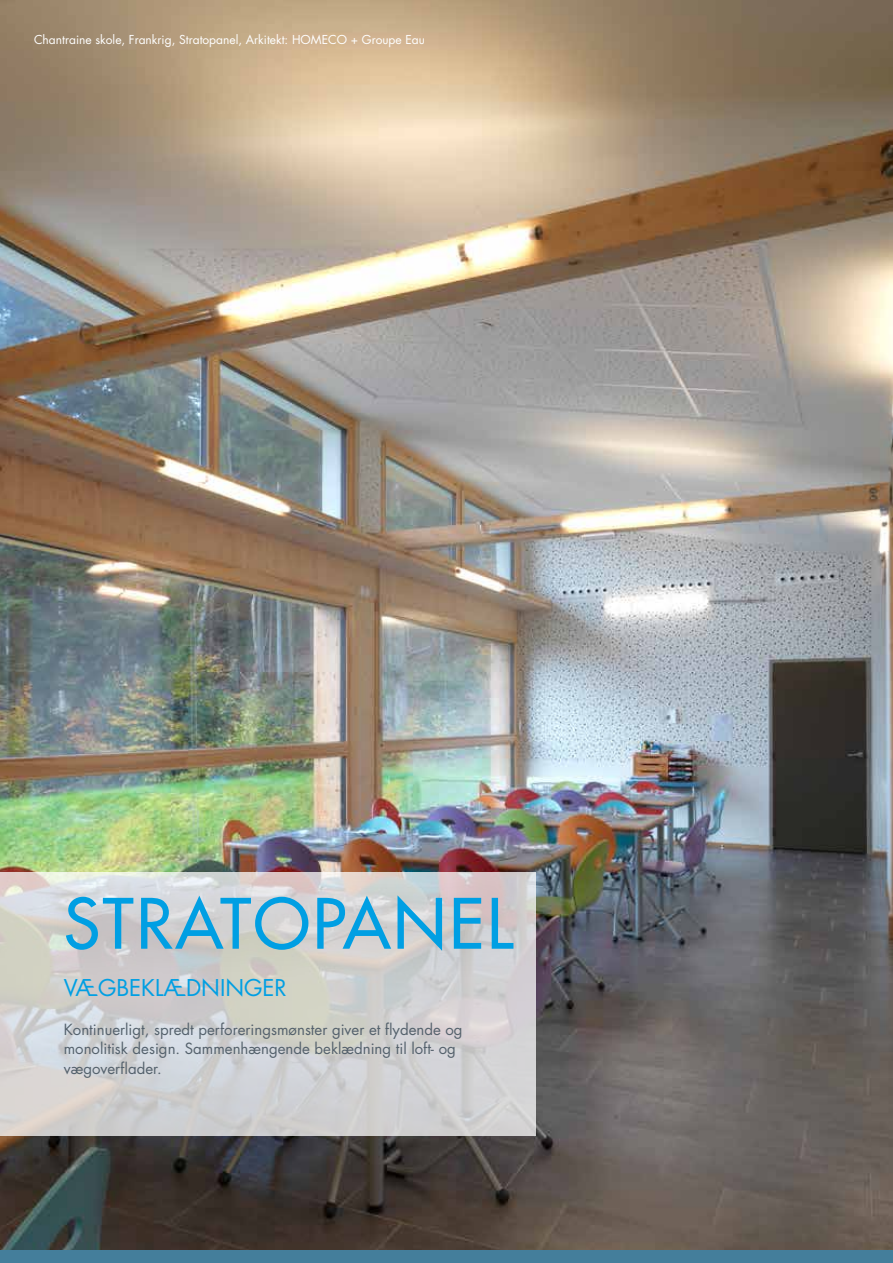
<style>
.page{position:relative;width:893px;height:1263px;background:#fff}
.page>*{position:absolute;margin:0;border:0;box-sizing:border-box;transform-origin:0 0}
.t1{font:500 67.5px "Futura Std";letter-spacing:.04em;color:#009fe3}
.t2{font:22.5px "Futura Std";color:#009fe3}
.t3{font:15px/19.5px "Futura Std";color:#54616c}
.t4{font:12px "Futura Std";color:#fff}
</style>
<div class="page">
<img style="left:0;top:0;width:893px;height:1250px">
<div style="left:0;top:1250px;width:893px;height:13px;background:#447e9b"></div>
<svg style="left:0;top:872px;width:536px;height:263px;background:#d1d0d0"></svg>
<div style="left:34px;top:863px;width:511px;height:121px;background:#000;opacity:.17"></div>
<p class="t4" style="left:34px;top:32px;width:392px">Chantraine skole, Frankrig, Stratopanel, Arkitekt: HOMECO + Groupe Eau</p>
<h1 class="t1" style="left:64px;top:881px;width:451px">STRATOPANEL</h1>
<h2 class="t2" style="left:64px;top:973px;width:225px">VÆGBEKLÆDNINGER</h2>
<p class="t3" style="left:64px;top:1020px;width:400px">Kontinuerligt, spredt perforeringsmønster giver et flydende og monolitisk design. Sammenhængende beklædning til loft- og vægoverflader.</p>
</div>
